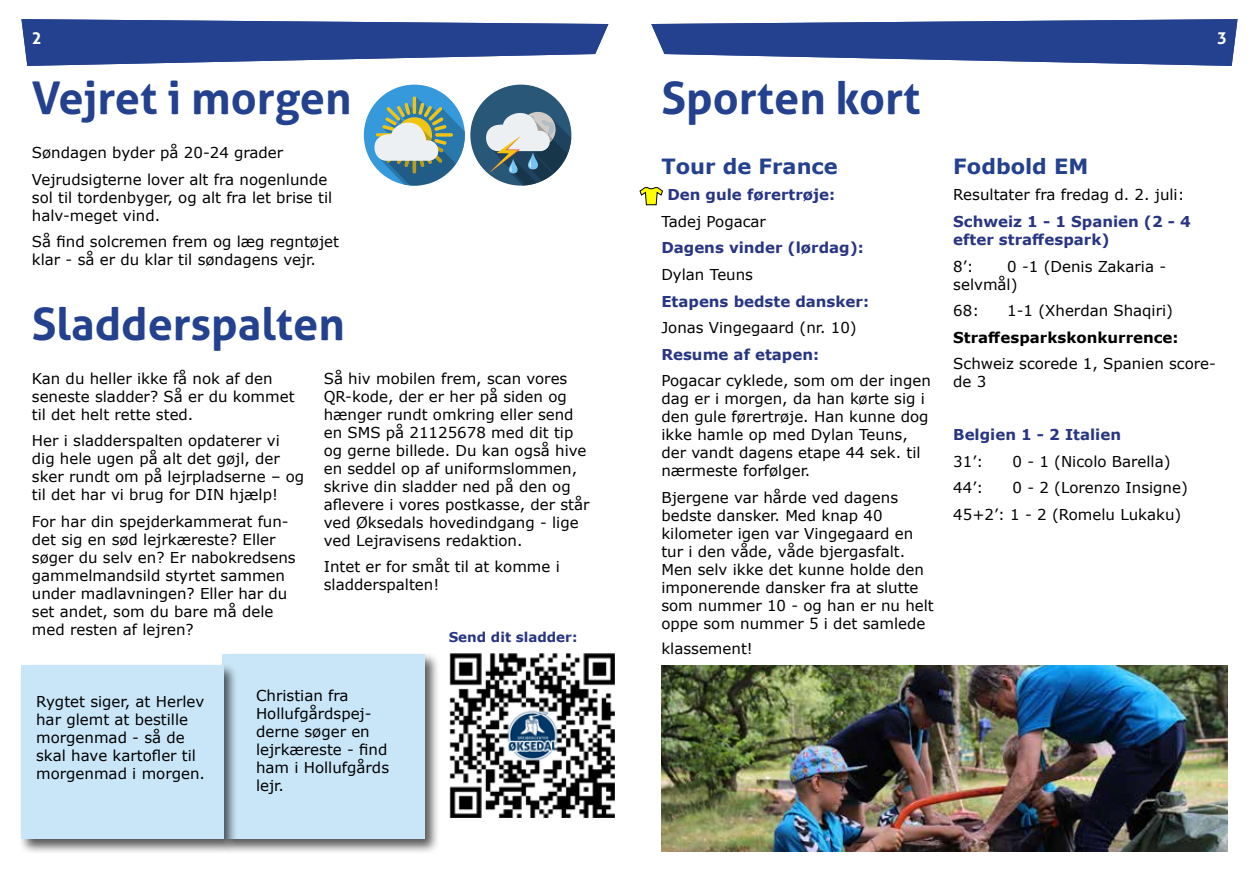
<style>
.page{position:relative;width:1259px;height:893px;background:#fff}
.page>*{position:absolute;margin:0;border:0;box-sizing:border-box;transform-origin:0 0}
.t1{font:700 45px "Aller";color:#23418e}
.t2{font:700 21px "Verdana";color:#23418e}
.t3{font:700 16.5px "Aller";color:#fff}
.t4{font:15px/18px "Verdana";color:#000}
.t5{font:700 15px/18px "Verdana";color:#283583}
.t6{font:700 15px "Verdana";color:#000}
.t7{font:700 13.5px "Verdana";color:#283583}
</style>
<div class="page">
<svg style="left:651px;top:19px;width:586px;height:47px"></svg>
<svg style="left:21px;top:19px;width:587px;height:47px"></svg>
<svg style="left:639px;top:187px;width:24px;height:18px"></svg>
<div style="left:364px;top:85px;width:101px;height:101px;background:#3699db;border-radius:50%"></div>
<svg style="left:368px;top:96px;width:97px;height:90px"></svg>
<div style="left:470px;top:85px;width:101px;height:101px;background:#295778;border-radius:50%"></div>
<svg style="left:479px;top:104px;width:92px;height:82px"></svg>
<img style="left:449px;top:653px;width:165px;height:164px">
<div style="left:220px;top:651px;width:220px;height:203px;background:#000;opacity:.66"></div>
<div style="left:223px;top:654px;width:202px;height:185px;background:#c9e6f9"></div>
<div style="left:18px;top:662px;width:221px;height:192px;background:#000;opacity:.66"></div>
<div style="left:21px;top:665px;width:202px;height:174px;background:#c9e6f9"></div>
<img style="left:661px;top:665px;width:566px;height:186px">
<p class="t3" style="left:32px;top:28px;width:11px">2</p>
<p class="t3" style="left:1217px;top:28px;width:11px">3</p>
<h1 class="t1" style="left:32px;top:70px;width:321px">Vejret i morgen</h1>
<p class="t4" style="left:32px;top:139px;width:297px;line-height:26.5px">Søndagen byder på 20-24 grader<br>Vejrudsigterne lover alt fra nogenlunde</p>
<p class="t4" style="left:32px;top:188px;width:302px">sol til tordenbyger, og alt fra let brise til halv-meget vind.</p>
<p class="t4" style="left:32px;top:233px;width:309px">Så find solcremen frem og læg regntøjet klar - så er du klar til søndagens vejr.</p>
<h1 class="t1" style="left:661px;top:70px;width:260px">Sporten kort</h1>
<h2 class="t2" style="left:661px;top:151px;width:178px">Tour de France</h2>
<p class="t5" style="left:667px;top:186px;width:169px">Den gule førertrøje:</p>
<p class="t4" style="left:661px;top:212px;width:106px">Tadej Pogacar</p>
<p class="t5" style="left:661px;top:239px;width:204px">Dagens vinder (lørdag):</p>
<p class="t4" style="left:661px;top:265px;width:93px">Dylan Teuns</p>
<p class="t5" style="left:661px;top:292px;width:209px">Etapens bedste dansker:</p>
<p class="t4" style="left:661px;top:318px;width:197px">Jonas Vingegaard (nr. 10)</p>
<p class="t5" style="left:661px;top:345px;width:159px">Resume af etapen:</p>
<p class="t4" style="left:661px;top:371px;width:271px">Pogacar cyklede, som om der ingen dag er i morgen, da han kørte sig i den gule førertrøje. Han kunne dog ikke hamle op med Dylan Teuns, der vandt dagens etape 44 sek. til nærmeste forfølger.</p>
<p class="t4" style="left:661px;top:488px;width:274px">Bjergene var hårde ved dagens bedste dansker. Med knap 40 kilometer igen var Vingegaard en tur i den våde, våde bjergasfalt.<br>Men selv ikke det kunne holde den imponerende dansker fra at slutte som nummer 10 - og han er nu helt oppe som nummer 5 i det samlede</p>
<p class="t4" style="left:661px;top:639px;width:93px">klassement!</p>
<h2 class="t2" style="left:953px;top:151px;width:137px">Fodbold EM</h2>
<p class="t4" style="left:953px;top:186px;width:233px">Resultater fra fredag d. 2. juli:</p>
<p class="t5" style="left:953px;top:212px;width:239px">Schweiz 1 - 1 Spanien (2 - 4 efter straffespark)</p>
<p class="t4" style="left:953px;top:257px;width:22px">8’:</p>
<p class="t4" style="left:953px;top:257px;width:214px;text-indent:54px">0 -1 (Denis Zakaria - selvmål)</p>
<p class="t4" style="left:953px;top:301px;width:27px">68:</p>
<p class="t4" style="left:1007px;top:301px;width:167px">1-1 (Xherdan Shaqiri)</p>
<p class="t6" style="left:953px;top:326px;width:227px">Straffesparkskonkurrence:</p>
<p class="t4" style="left:953px;top:354px;width:264px">Schweiz scorede 1, Spanien score&shy;de 3</p>
<h1 class="t1" style="left:32px;top:296px;width:314px">Sladderspalten</h1>
<p class="t4" style="left:32px;top:369px;width:264px">Kan du heller ikke få nok af den seneste sladder? Så er du kommet til det helt rette sted.</p>
<p class="t4" style="left:32px;top:432px;width:274px">Her i sladderspalten opdaterer vi dig hele ugen på alt det gøjl, der sker rundt om på lejrpladserne – og til det har vi brug for DIN hjælp!</p>
<p class="t4" style="left:32px;top:512px;width:265px">For har din spejderkammerat fun&shy;det sig en sød lejrkæreste? Eller søger du selv en? Er nabokredsens gammelmandsild styrtet sammen under madlavningen? Eller har du set andet, som du bare må dele med resten af lejren?</p>
<p class="t4" style="left:324px;top:369px;width:267px">Så hiv mobilen frem, scan vores<br>QR-kode, der er her på siden og hænger rundt omkring eller send en SMS på 21125678 med dit tip og gerne billede. Du kan også hive en seddel op af uniformslommen, skrive din sladder ned på den og aflevere i vores postkasse, der står ved Øksedals hovedindgang - lige ved Lejravisens redaktion.</p>
<p class="t4" style="left:324px;top:558px;width:238px">Intet er for småt til at komme i sladderspalten!</p>
<p class="t5" style="left:953px;top:425px;width:169px">Belgien 1 - 2 Italien</p>
<p class="t4" style="left:953px;top:452px;width:31px">31’:</p>
<p class="t4" style="left:1012px;top:452px;width:159px">0 - 1 (Nicolo Barella)</p>
<p class="t4" style="left:953px;top:478px;width:31px">44’:</p>
<p class="t4" style="left:953px;top:474px;width:236px;line-height:26.5px;text-indent:59px">0 - 2 (Lorenzo Insigne)<br>45+2’: 1 - 2 (Romelu Lukaku)</p>
<p class="t7" style="left:449px;top:627px;width:130px">Send dit sladder:</p>
<p class="t4" style="left:36px;top:692px;width:170px">Rygtet siger, at Herlev har glemt at bestille morgenmad - så de skal have kartofler til morgenmad i morgen.</p>
<p class="t4" style="left:256px;top:686px;width:135px">Christian fra<br>Hollufgårdspej&shy;derne søger en lejrkæreste - find ham i Hollufgårds lejr.</p>
</div>
